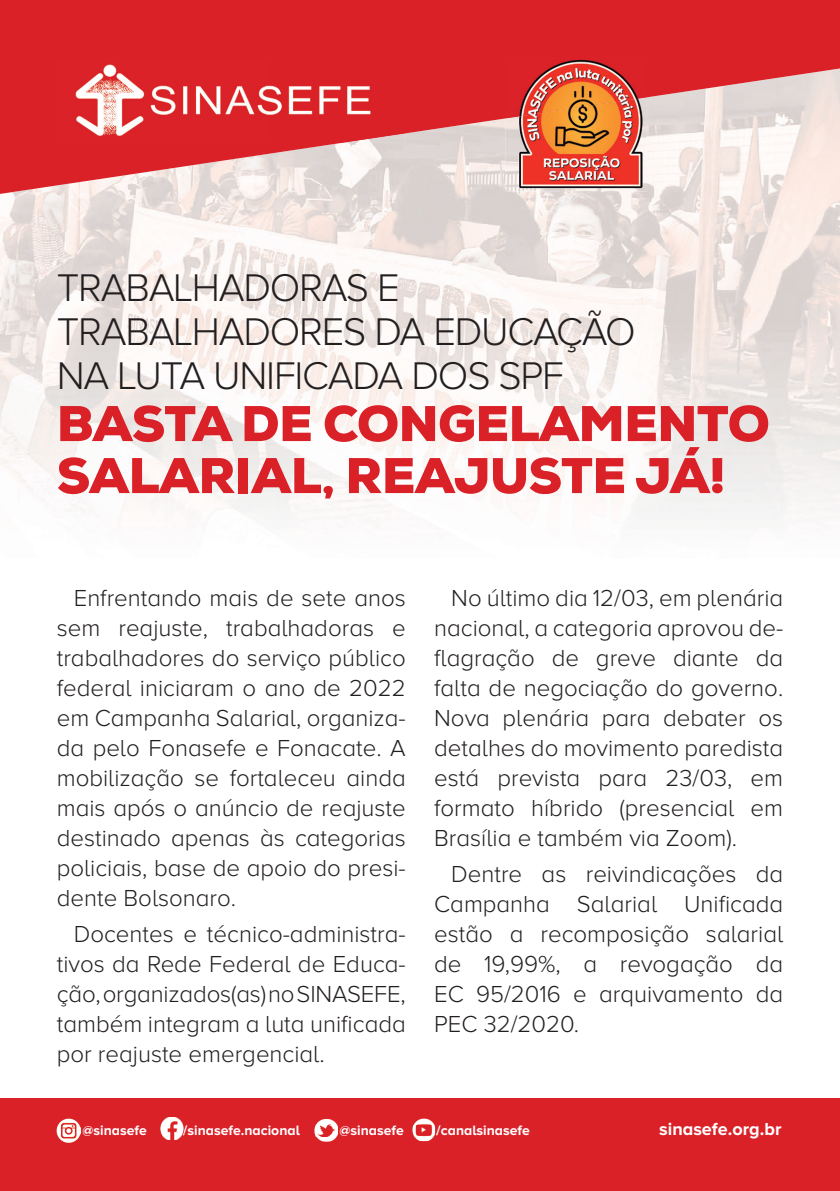
<style>
.page{position:relative;width:840px;height:1191px;background:#fff}
.page>*{position:absolute;margin:0;border:0;box-sizing:border-box;transform-origin:0 0}
.t1{font:900 50px/52px "Nexa";letter-spacing:-.01em;color:#da2128}
.t2{font:300 40px/44px "Proxima Nova A";letter-spacing:-.03em;color:#231f20}
.t3{font:300 24px/30px "Proxima Nova A";color:#231f20;text-align:justify}
.t4{font:700 18px "Proxima Nova A";color:#fff}
.t5{font:700 14px "Proxima Nova A";color:#fff}
</style>
<div class="page">
<img style="left:350px;top:194px;width:209px;height:318px">
<img style="left:630px;top:194px;width:209px;height:325px">
<img style="left:0;top:194px;width:350px;height:319px">
<img style="left:559px;top:194px;width:71px;height:304px">
<svg style="left:0;top:0;width:839px;height:194px;background:#e06568"></svg>
<div style="left:0;top:1098px;width:839px;height:93px;background:#da2128"></div>
<img style="left:57px;top:60px;width:348px;height:83px">
<img style="left:505px;top:118px;width:141px;height:73px">
<img style="left:505px;top:57px;width:141px;height:61px">
<img style="left:161px;top:1117px;width:22px;height:23px">
<img style="left:160px;top:1125px;width:23px;height:11px">
<img style="left:57px;top:1119px;width:24px;height:23px">
<img style="left:315px;top:1118px;width:23px;height:23px">
<img style="left:315px;top:1125px;width:21px;height:11px">
<img style="left:413px;top:1118px;width:22px;height:23px">
<img style="left:412px;top:1125px;width:20px;height:11px">
<h2 class="t2" style="left:57px;top:265px;width:580px">TRABALHADORAS E<br>TRABALHADORES DA EDUCAÇÃO<br>NA LUTA UNIFICADA DOS SPF</h2>
<h1 class="t1" style="left:57px;top:398px;width:714px">BASTA DE CONGELAMENTO<br>SALARIAL, REAJUSTE JÁ!</h1>
<p class="t3" style="left:57px;top:583px;width:350px;text-indent:17px">Enfrentando mais de sete anos sem reajuste, trabalhadoras e trabalhadores do serviço público federal iniciaram o ano de 2022 em Campanha Salarial, organiza&shy;da pelo Fonasefe e Fonacate. A mobilização se fortaleceu ainda mais após o anúncio de reajuste destinado apenas às categorias policiais, base de apoio do presi&shy;dente Bolsonaro.</p>
<p class="t3" style="left:57px;top:918px;width:350px;text-indent:17px">Docentes e técnico-administra&shy;tivos da Rede Federal de Educa&shy;ção, organizados(as) no SINASEFE, também integram a luta unificada por reajuste emergencial.</p>
<p class="t3" style="left:434px;top:583px;width:350px;text-indent:17px">No último dia 12/03, em plenária nacional, a categoria aprovou de&shy;flagração de greve diante da falta de negociação do governo.<br>Nova plenária para debater os detalhes do movimento paredista está prevista para 23/03, em formato híbrido (presencial em Brasília e também via Zoom).</p>
<p class="t3" style="left:434px;top:858px;width:350px;text-indent:17px">Dentre as reivindicações da Campanha Salarial Unificada estão a recomposição salarial de 19,99%, a revogação da EC 95/2016 e arquivamento da PEC 32/2020.</p>
<p class="t5" style="left:82px;top:1122px;width:66px">@sinasefe</p>
<p class="t5" style="left:183px;top:1122px;width:118px">/sinasefe.nacional</p>
<p class="t5" style="left:339px;top:1122px;width:66px">@sinasefe</p>
<p class="t5" style="left:436px;top:1122px;width:95px">/canalsinasefe</p>
<p class="t4" style="left:658px;top:1118px;width:124px">sinasefe.org.br</p>
</div>
